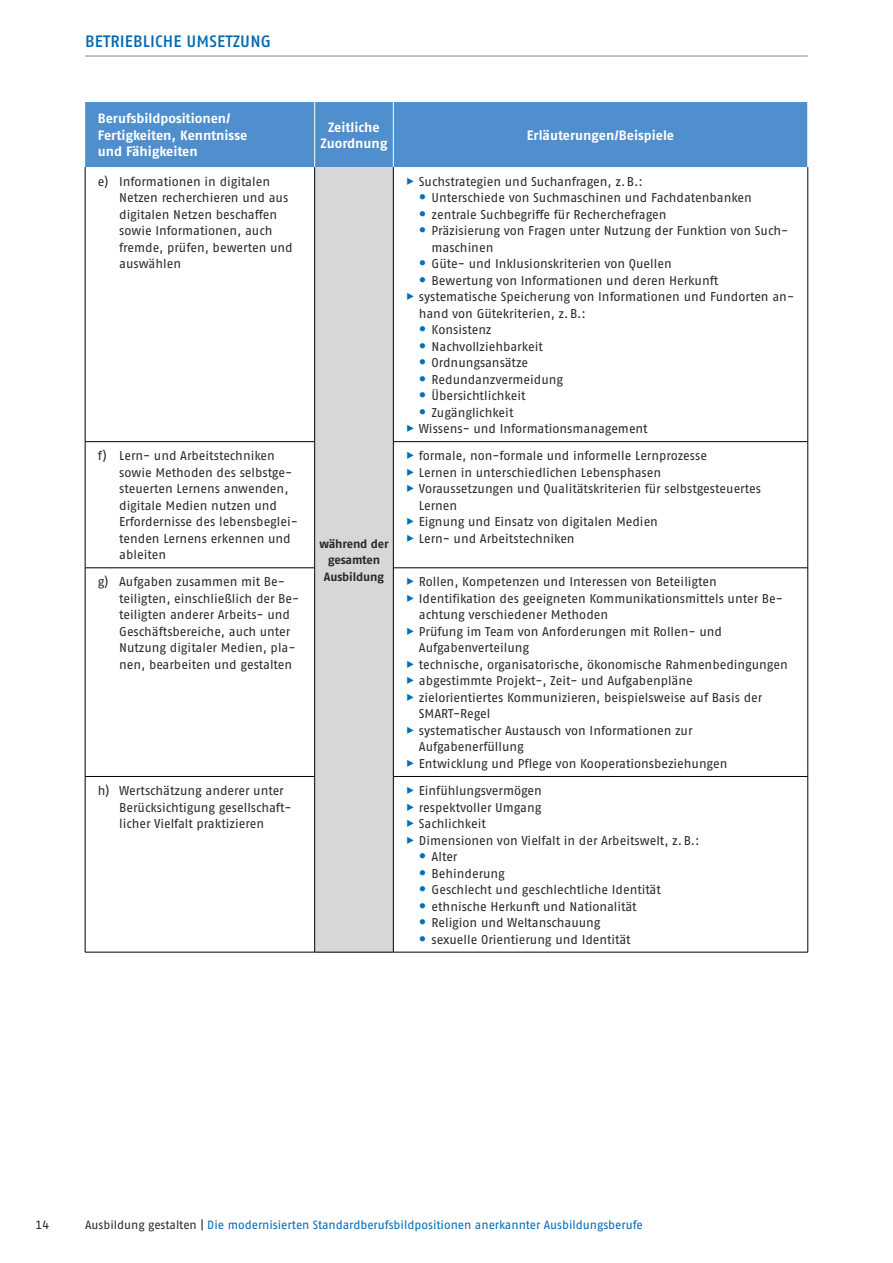
<style>
.page{position:relative;width:893px;height:1263px;background:#fff}
.page>*{position:absolute;margin:0;border:0;box-sizing:border-box;transform-origin:0 0}
.t1{font:500 16.5px "Fago Pro";letter-spacing:.01em;color:#0069b4}
.t2{font:700 13.5px/16.5px "Fago Pro";letter-spacing:-.005em;color:#fff}
.id267{font:12.75px/16.5px "Fago Pro";letter-spacing:-.005em;color:#282827}
.t3{font:12px "Fago Pro";color:#0069b4}
.id267-2{font:700 12px/16.5px "Fago Pro";letter-spacing:-.01em;color:#282827;text-align:center}
.t4{font:12px "Fago Pro";color:#282827}
.s1{color:#006fb8}
.s2{font-family:"Frutiger LT Std";font-weight:300;font-size:15px;color:#006fb8}
.s3{color:#282827}
</style>
<div class="page">
<hr style="left:85px;top:56px;width:723px;height:1px;background:#878787">
<div style="left:85px;top:102px;width:722px;height:65px;background:#4f8fcd"></div>
<div style="left:315px;top:167px;width:78px;height:785px;background:#d7d7d7"></div>
<hr style="left:85px;top:167px;width:1px;height:274px;background:#000">
<hr style="left:314px;top:167px;width:1px;height:274px;background:#000">
<hr style="left:393px;top:167px;width:1px;height:274px;background:#000">
<hr style="left:807px;top:167px;width:1px;height:274px;background:#000">
<hr style="left:85px;top:441px;width:230px;height:1px;background:#000">
<hr style="left:85px;top:442px;width:1px;height:126px;background:#000">
<hr style="left:314px;top:442px;width:1px;height:126px;background:#000">
<hr style="left:393px;top:441px;width:415px;height:1px;background:#000">
<hr style="left:393px;top:442px;width:1px;height:126px;background:#000">
<hr style="left:807px;top:442px;width:1px;height:126px;background:#000">
<hr style="left:85px;top:567px;width:230px;height:1px;background:#000">
<hr style="left:85px;top:568px;width:1px;height:208px;background:#000">
<hr style="left:314px;top:568px;width:1px;height:208px;background:#000">
<hr style="left:393px;top:567px;width:415px;height:1px;background:#000">
<hr style="left:393px;top:568px;width:1px;height:208px;background:#000">
<hr style="left:807px;top:568px;width:1px;height:208px;background:#000">
<hr style="left:85px;top:776px;width:230px;height:1px;background:#000">
<hr style="left:85px;top:776px;width:1px;height:176px;background:#000">
<hr style="left:314px;top:776px;width:1px;height:176px;background:#000">
<hr style="left:393px;top:776px;width:415px;height:1px;background:#000">
<hr style="left:393px;top:776px;width:1px;height:176px;background:#000">
<hr style="left:807px;top:776px;width:1px;height:176px;background:#000">
<hr style="left:85px;top:952px;width:230px;height:1px;background:#000">
<hr style="left:315px;top:952px;width:78px;height:1px;background:#000">
<hr style="left:393px;top:952px;width:415px;height:1px;background:#000">
<hr style="left:314px;top:102px;width:1px;height:65px;background:#fff">
<hr style="left:393px;top:102px;width:1px;height:65px;background:#fff">
<p class="t1" style="left:85px;top:31px;width:187px">BETRIEBLICHE UMSETZUNG</p>
<p class="t2" style="left:98px;top:110px;width:151px">Berufsbildpositionen/<br>Fertigkeiten, Kenntnisse und Fähigkeiten</p>
<p class="t2" style="left:321px;top:119px;width:68px;text-align:center">Zeitliche<br>Zuordnung</p>
<p class="t2" style="left:527px;top:127px;width:149px">Erläuterungen/Beispiele</p>
<p class="id267" style="left:119px;top:173px;width:175px;text-indent:-21px">e) Informationen in digitalen<br>Netzen recherchieren und aus digitalen Netzen beschaffen sowie Informationen, auch fremde, prüfen, bewerten und auswählen</p>
<p class="id267" style="left:406px;top:173px;width:238px"><span class="s1">▶</span> Suchstrategien und Suchanfragen, z.B.:</p>
<p class="id267" style="left:419px;top:189px;width:335px"><span class="s2">•</span> Unterschiede von Suchmaschinen und Fachdatenbanken</p>
<p class="id267" style="left:419px;top:206px;width:249px"><span class="s2">•</span> zentrale Suchbegriffe für Recherchefragen</p>
<p class="id267" style="left:432px;top:222px;width:358px;text-indent:-13px"><span class="s2">•</span> Präzisierung von Fragen unter Nutzung der Funktion von Such&shy;maschinen</p>
<p class="id267" style="left:419px;top:255px;width:254px"><span class="s2">•</span> Güte- und Inklusionskriterien von Quellen</p>
<p class="id267" style="left:419px;top:272px;width:301px"><span class="s2">•</span> Bewertung von Informationen und deren Herkunft</p>
<p class="id267" style="left:419px;top:288px;width:377px;text-indent:-13px"><span class="s1">▶</span> systematische Speicherung von Informationen und Fundorten an&shy;hand von Gütekriterien, z.B.:</p>
<p class="id267" style="left:419px;top:321px;width:74px"><span class="s2">•</span> Konsistenz</p>
<p class="id267" style="left:419px;top:338px;width:126px"><span class="s2">•</span> Nachvollziehbarkeit</p>
<p class="id267" style="left:419px;top:354px;width:111px"><span class="s2">•</span> Ordnungsansätze</p>
<p class="id267" style="left:419px;top:371px;width:146px"><span class="s2">•</span> Redundanzvermeidung</p>
<p class="id267" style="left:419px;top:387px;width:108px"><span class="s2">•</span> Übersichtlichkeit</p>
<p class="id267" style="left:419px;top:404px;width:96px"><span class="s2">•</span> Zugänglichkeit</p>
<p class="id267" style="left:406px;top:420px;width:243px"><span class="s1">▶</span> Wissens- und Informationsmanagement</p>
<p class="id267" style="left:119px;top:448px;width:180px;text-indent:-21px">f) Lern- und Arbeitstechniken sowie Methoden des selbstge&shy;steuerten Lernens anwenden, digitale Medien nutzen und<br>Erfordernisse des lebensbeglei&shy;tenden Lernens erkennen und ableiten</p>
<p class="id267" style="left:406px;top:448px;width:302px"><span class="s1">▶</span> formale, non-formale und informelle Lernprozesse</p>
<p class="id267" style="left:406px;top:464px;width:257px"><span class="s1">▶</span> Lernen in unterschiedlichen Lebensphasen</p>
<p class="id267" style="left:419px;top:481px;width:344px;text-indent:-13px"><span class="s1">▶</span> Voraussetzungen und Qualitätskriterien für selbstgesteuertes<br>Lernen</p>
<p class="id267" style="left:406px;top:514px;width:253px"><span class="s1">▶</span> Eignung und Einsatz von digitalen Medien</p>
<p class="id267" style="left:406px;top:530px;width:170px"><span class="s1">▶</span> Lern- und Arbeitstechniken</p>
<p class="id267-2" style="left:319px;top:535px;width:71px">während der gesamten<br>Ausbildung</p>
<p class="id267" style="left:119px;top:574px;width:182px;text-indent:-21px">g) Aufgaben zusammen mit Be&shy;teiligten, einschließlich der Be&shy;teiligten anderer Arbeits- und<br>Geschäftsbereiche, auch unter<br>Nutzung digitaler Medien, pla&shy;nen, bearbeiten und gestalten</p>
<p class="id267" style="left:406px;top:574px;width:312px"><span class="s1">▶</span> Rollen, Kompetenzen und Interessen von Beteiligten</p>
<p class="id267" style="left:419px;top:590px;width:366px;text-indent:-13px"><span class="s1">▶</span> Identifikation des geeigneten Kommunikationsmittels unter Be&shy;achtung verschiedener Methoden</p>
<p class="id267" style="left:419px;top:623px;width:305px;text-indent:-13px"><span class="s1">▶</span> Prüfung im Team von Anforderungen mit Rollen- und<br>Aufgabenverteilung</p>
<p class="id267" style="left:406px;top:656px;width:383px"><span class="s1">▶</span> technische, organisatorische, ökonomische Rahmenbedingungen</p>
<p class="id267" style="left:406px;top:673px;width:288px"><span class="s1">▶</span> abgestimmte Projekt-, Zeit- und Aufgabenpläne</p>
<p class="id267" style="left:419px;top:689px;width:345px;text-indent:-13px"><span class="s1">▶</span> zielorientiertes Kommunizieren, beispielsweise auf Basis der<br>SMART-Regel</p>
<p class="id267" style="left:419px;top:722px;width:275px;text-indent:-13px"><span class="s1">▶</span> systematischer Austausch von Informationen zur<br>Aufgabenerfüllung</p>
<p class="id267" style="left:406px;top:755px;width:323px"><span class="s1">▶</span> Entwicklung und Pflege von Kooperationsbeziehungen</p>
<p class="id267" style="left:119px;top:782px;width:174px;text-indent:-21px">h) Wertschätzung anderer unter<br>Berücksichtigung gesellschaft&shy;licher Vielfalt praktizieren</p>
<p class="id267" style="left:406px;top:782px;width:137px"><span class="s1">▶</span> Einfühlungsvermögen</p>
<p class="id267" style="left:406px;top:799px;width:137px"><span class="s1">▶</span> respektvoller Umgang</p>
<p class="id267" style="left:406px;top:815px;width:81px"><span class="s1">▶</span> Sachlichkeit</p>
<p class="id267" style="left:406px;top:832px;width:295px"><span class="s1">▶</span> Dimensionen von Vielfalt in der Arbeitswelt, z.B.:</p>
<p class="id267" style="left:419px;top:848px;width:40px"><span class="s2">•</span> Alter</p>
<p class="id267" style="left:419px;top:865px;width:88px"><span class="s2">•</span> Behinderung</p>
<p class="id267" style="left:419px;top:881px;width:244px"><span class="s2">•</span> Geschlecht und geschlechtliche Identität</p>
<p class="id267" style="left:419px;top:898px;width:219px"><span class="s2">•</span> ethnische Herkunft und Nationalität</p>
<p class="id267" style="left:419px;top:914px;width:183px"><span class="s2">•</span> Religion und Weltanschauung</p>
<p class="id267" style="left:419px;top:931px;width:213px"><span class="s2">•</span> sexuelle Orientierung und Identität</p>
<p class="t4" style="left:36px;top:1218px;width:15px">14</p>
<p class="t3" style="left:85px;top:1218px;width:559px"><span class="s3">Ausbildung gestalten |</span> Die modernisierten Standardberufsbildpositionen anerkannter Ausbildungsberufe</p>
</div>
